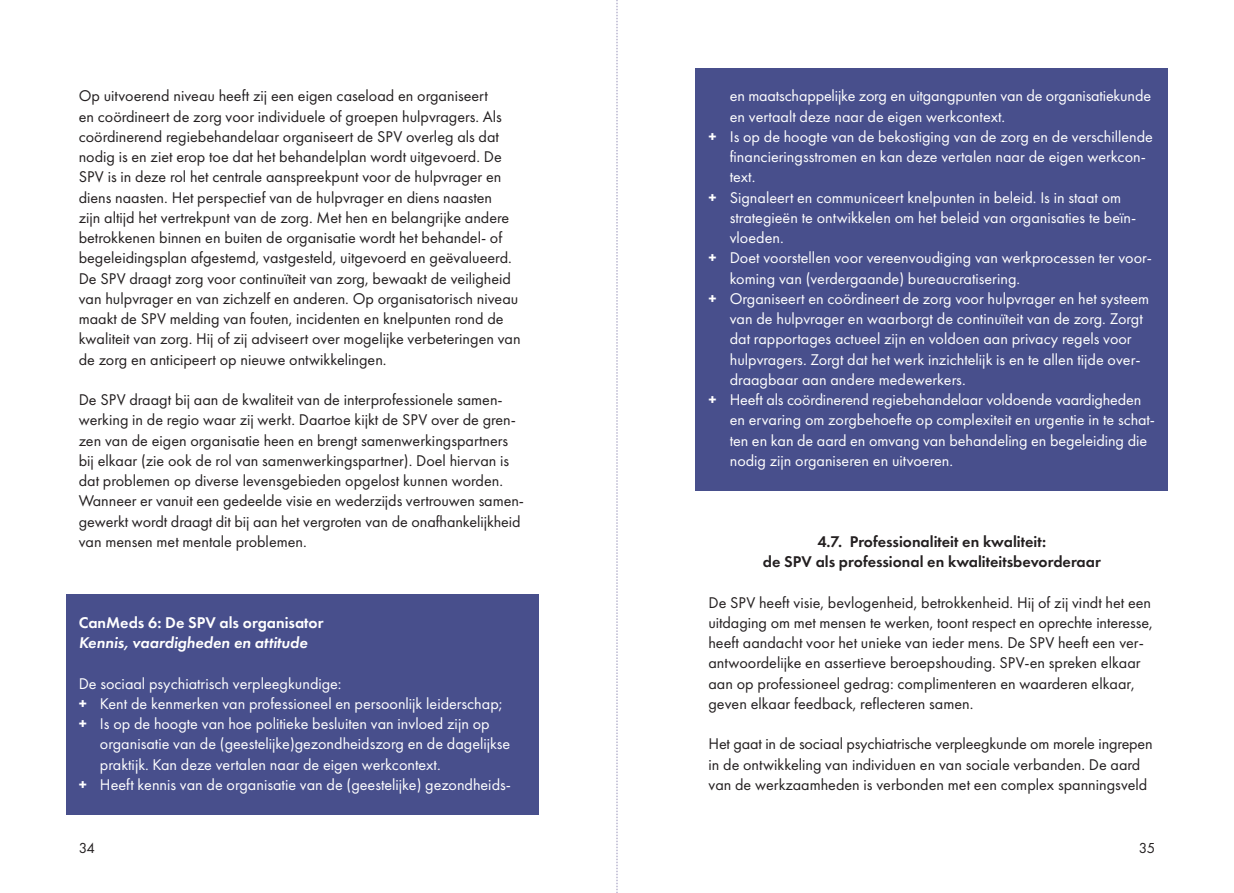
<style>
.page{position:relative;width:1234px;height:893px;background:#fff}
.page>*{position:absolute;margin:0;border:0;box-sizing:border-box;transform-origin:0 0}
.t1{font:16.2px/20.2px "Futura PT";color:#231f20}
.t2{font:16.2px "Futura PT";color:#fff}
.t3{font:600 16.2px/20.2px "Futura PT";color:#231f20;text-align:center}
.t4{font:italic 600 16.2px "Futura PT";color:#fff}
.t5{font:600 16.2px "Futura PT";color:#fff}
.t6{font:15px "Futura PT";color:#231f20}
.s1{font-weight:600}
</style>
<div class="page">
<svg style="left:616px;top:0;width:1px;height:893px"></svg>
<div style="left:695px;top:68px;width:472px;height:79px;background:#484f8c"></div>
<div style="left:695px;top:108px;width:472px;height:99px;background:#484f8c"></div>
<div style="left:695px;top:169px;width:472px;height:99px;background:#484f8c"></div>
<div style="left:695px;top:230px;width:472px;height:79px;background:#484f8c"></div>
<div style="left:695px;top:270px;width:472px;height:140px;background:#484f8c"></div>
<div style="left:695px;top:371px;width:472px;height:120px;background:#484f8c"></div>
<div style="left:66px;top:594px;width:472px;height:59px;background:#484f8c"></div>
<div style="left:66px;top:635px;width:472px;height:58px;background:#484f8c"></div>
<div style="left:66px;top:675px;width:472px;height:59px;background:#484f8c"></div>
<div style="left:66px;top:695px;width:472px;height:100px;background:#484f8c"></div>
<div style="left:66px;top:756px;width:472px;height:59px;background:#484f8c"></div>
<p class="t1" style="left:79px;top:86px;width:443px">Op uitvoerend niveau heeft zij een eigen caseload en organiseert<br>en coördineert de zorg voor individuele of groepen hulpvragers. Als coördinerend regiebehandelaar organiseert de SPV overleg als dat nodig is en ziet erop toe dat het behandelplan wordt uitgevoerd. De SPV is in deze rol het centrale aanspreekpunt voor de hulpvrager en diens naasten. Het perspectief van de hulpvrager en diens naasten<br>zijn altijd het vertrekpunt van de zorg. Met hen en belangrijke andere betrokkenen binnen en buiten de organisatie wordt het behandel- of begeleidingsplan afgestemd, vastgesteld, uitgevoerd en geëvalueerd.<br>De SPV draagt zorg voor continuïteit van zorg, bewaakt de veiligheid van hulpvrager en van zichzelf en anderen. Op organisatorisch niveau maakt de SPV melding van fouten, incidenten en knelpunten rond de kwaliteit van zorg. Hij of zij adviseert over mogelijke verbeteringen van de zorg en anticipeert op nieuwe ontwikkelingen.</p>
<p class="t1" style="left:79px;top:389px;width:446px">De SPV draagt bij aan de kwaliteit van de interprofessionele samen&shy;werking in de regio waar zij werkt. Daartoe kijkt de SPV over de gren&shy;zen van de eigen organisatie heen en brengt samenwerkingspartners bij elkaar (zie ook de rol van samenwerkingspartner). Doel hiervan is dat problemen op diverse levensgebieden opgelost kunnen worden.<br>Wanneer er vanuit een gedeelde visie en wederzijds vertrouwen samen&shy;gewerkt wordt draagt dit bij aan het vergroten van de onafhankelijkheid van mensen met mentale problemen.</p>
<p class="t5" style="left:79px;top:612px;width:246px">CanMeds 6: De SPV als organisator</p>
<p class="t4" style="left:79px;top:632px;width:230px">Kennis, vaardigheden en attitude</p>
<p class="t2" style="left:79px;top:674px;width:264px">De sociaal psychiatrisch verpleegkundige:</p>
<p class="t2" style="left:79px;top:694px;width:425px"><span class="s1">+</span> Kent de kenmerken van professioneel en persoonlijk leiderschap;</p>
<p class="t2" style="left:79px;top:714px;width:412px"><span class="s1">+</span> Is op de hoogte van hoe politieke besluiten van invloed zijn op</p>
<p class="t2" style="left:100px;top:734px;width:412px">organisatie van de (geestelijke)gezondheidszorg en de dagelijkse</p>
<p class="t2" style="left:100px;top:755px;width:342px">praktijk. Kan deze vertalen naar de eigen werkcontext.</p>
<p class="t2" style="left:79px;top:775px;width:433px"><span class="s1">+</span> Heeft kennis van de organisatie van de (geestelijke) gezondheids-</p>
<p class="t2" style="left:729px;top:86px;width:423px">en maatschappelijke zorg en uitgangpunten van de organisatiekunde</p>
<p class="t2" style="left:729px;top:107px;width:277px">en vertaalt deze naar de eigen werkcontext.</p>
<p class="t2" style="left:708px;top:127px;width:446px"><span class="s1">+</span> Is op de hoogte van de bekostiging van de zorg en de verschillende</p>
<p class="t2" style="left:729px;top:147px;width:417px">financieringsstromen en kan deze vertalen naar de eigen werkcon-</p>
<p class="t2" style="left:729px;top:167px;width:27px">text.</p>
<p class="t2" style="left:708px;top:188px;width:414px"><span class="s1">+</span> Signaleert en communiceert knelpunten in beleid. Is in staat om</p>
<p class="t2" style="left:729px;top:208px;width:408px">strategieën te ontwikkelen om het beleid van organisaties te beïn-</p>
<p class="t2" style="left:729px;top:228px;width:55px">vloeden.</p>
<p class="t2" style="left:708px;top:248px;width:445px"><span class="s1">+</span> Doet voorstellen voor vereenvoudiging van werkprocessen ter voor-</p>
<p class="t2" style="left:729px;top:269px;width:292px">koming van (verdergaande) bureaucratisering.</p>
<p class="t2" style="left:708px;top:289px;width:442px"><span class="s1">+</span> Organiseert en coördineert de zorg voor hulpvrager en het systeem</p>
<p class="t2" style="left:729px;top:309px;width:414px">van de hulpvrager en waarborgt de continuïteit van de zorg. Zorgt</p>
<p class="t2" style="left:729px;top:329px;width:403px">dat rapportages actueel zijn en voldoen aan privacy regels voor</p>
<p class="t2" style="left:729px;top:350px;width:412px">hulpvragers. Zorgt dat het werk inzichtelijk is en te allen tijde over-</p>
<p class="t2" style="left:729px;top:370px;width:237px">draagbaar aan andere medewerkers.</p>
<p class="t2" style="left:708px;top:390px;width:434px"><span class="s1">+</span> Heeft als coördinerend regiebehandelaar voldoende vaardigheden</p>
<p class="t2" style="left:729px;top:410px;width:427px">en ervaring om zorgbehoefte op complexiteit en urgentie in te schat-</p>
<p class="t2" style="left:729px;top:431px;width:419px">ten en kan de aard en omvang van behandeling en begeleiding die</p>
<p class="t2" style="left:729px;top:451px;width:225px">nodig zijn organiseren en uitvoeren.</p>
<p class="t3" style="left:762px;top:531px;width:339px">4.7. Professionaliteit en kwaliteit:<br>de SPV als professional en kwaliteitsbevorderaar</p>
<p class="t1" style="left:708px;top:592px;width:445px">De SPV heeft visie, bevlogenheid, betrokkenheid. Hij of zij vindt het een uitdaging om met mensen te werken, toont respect en oprechte interesse, heeft aandacht voor het unieke van ieder mens. De SPV heeft een ver&shy;antwoordelijke en assertieve beroepshouding. SPV-en spreken elkaar aan op professioneel gedrag: complimenteren en waarderen elkaar, geven elkaar feedback, reflecteren samen.</p>
<p class="t1" style="left:708px;top:734px;width:445px">Het gaat in de sociaal psychiatrische verpleegkunde om morele ingrepen in de ontwikkeling van individuen en van sociale verbanden. De aard van de werkzaamheden is verbonden met een complex spanningsveld</p>
<p class="t6" style="left:79px;top:839px;width:18px">34</p>
<p class="t6" style="left:1138px;top:839px;width:18px">35</p>
</div>
